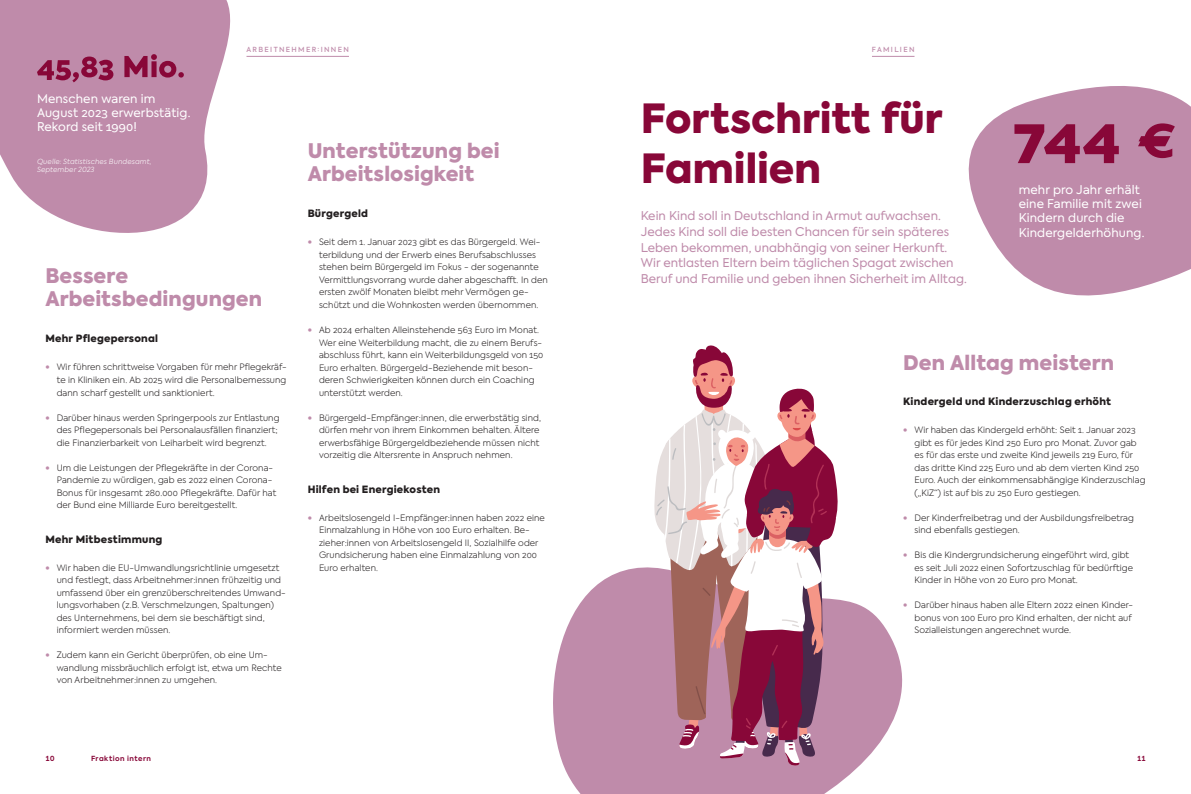
<style>
.page{position:relative;width:1191px;height:794px;background:#fff}
.page>*{position:absolute;margin:0;border:0;box-sizing:border-box;transform-origin:0 0}
.t1{font:900 40px/50px "Axiforma";letter-spacing:.005em;color:#880738}
.t2{font:900 20px/23px "Axiforma";letter-spacing:.005em;color:#bf8baa}
.t3{font:12px/15.6px "Axiforma";letter-spacing:.005em;color:#bf8baa}
.t4{font:12px/14.4px "Axiforma";letter-spacing:.01em;color:#fff}
.t5{font:900 10px "Axiforma";letter-spacing:.025em;color:#231f20}
.t6{font:300 8.8px/12.5px "Axiforma";letter-spacing:.01em;color:#231f20}
.t7{font:italic 300 7px/8.4px "Axiforma";letter-spacing:.025em;color:#fff}
.t8{font:500 7px "Axiforma";letter-spacing:.19em;color:#bf8baa}
.t9{font:700 7px "Axiforma";letter-spacing:.07em;color:#880738}
.s1{font-weight:900;color:#bf8baa}
</style>
<div class="page">
<svg style="left:553px;top:567px;width:350px;height:227px;fill:#bf8baa"></svg>
<svg style="left:968px;top:86px;width:223px;height:210px;fill:#bf8baa"></svg>
<svg style="left:1014px;top:123px;width:160px;height:40px;background:#a65077"></svg>
<svg style="left:654px;top:345px;width:188px;height:421px"></svg>
<svg style="left:0;top:0;width:296px;height:233px;fill:#bf8baa"></svg>
<svg style="left:37px;top:54px;width:147px;height:28px;background:#aa5a80"></svg>
<hr style="left:872px;top:56px;width:42px;height:1px;background:#bf8baa">
<hr style="left:246px;top:56px;width:103px;height:1px;background:#bf8baa">
<p class="t8" style="left:246px;top:45px;width:104px">ARBEITNEHMER:INNEN</p>
<p class="t8" style="left:872px;top:45px;width:44px">FAMILIEN</p>
<h3 class="t4" style="left:37px;top:91px;width:155px">Menschen waren im<br>August 2023 erwerbstätig.<br>Rekord seit 1990!</h3>
<p class="t7" style="left:37px;top:157px;width:116px">Quelle: Statistisches Bundesamt,<br>September 2023</p>
<h2 class="t2" style="left:45px;top:264px;width:218px">Bessere<br>Arbeitsbedingungen</h2>
<p class="t5" style="left:45px;top:332px;width:114px">Mehr Pflegepersonal</p>
<p class="t6" style="left:57px;top:361px;width:231px;text-align:justify;text-indent:-11px"><span class="s1">•</span> Wir führen schrittweise Vorgaben für mehr Pflegekräf&shy;te in Kliniken ein. Ab 2025 wird die Personalbemessung dann scharf gestellt und sanktioniert.</p>
<p class="t6" style="left:57px;top:411px;width:224px;text-indent:-11px"><span class="s1">•</span> Darüber hinaus werden Springerpools zur Entlastung des Pflegepersonals bei Personalausfällen finanziert; die Finanzierbarkeit von Leiharbeit wird begrenzt.</p>
<p class="t6" style="left:57px;top:461px;width:221px;text-indent:-11px"><span class="s1">•</span> Um die Leistungen der Pflegekräfte in der Corona-Pandemie zu würdigen, gab es 2022 einen Corona-Bonus für insgesamt 280.000 Pflegekräfte. Dafür hat der Bund eine Milliarde Euro bereitgestellt.</p>
<p class="t5" style="left:45px;top:532px;width:119px">Mehr Mitbestimmung</p>
<p class="t6" style="left:57px;top:561px;width:231px;text-indent:-11px"><span class="s1">•</span> Wir haben die EU-Umwandlungsrichtlinie umgesetzt und festlegt, dass Arbeitnehmer:innen frühzeitig und umfassend über ein grenzüberschreitendes Umwand&shy;lungsvorhaben (z.B. Verschmelzungen, Spaltungen) des Unternehmens, bei dem sie beschäftigt sind, informiert werden müssen.</p>
<p class="t6" style="left:57px;top:648px;width:226px;text-indent:-11px"><span class="s1">•</span> Zudem kann ein Gericht überprüfen, ob eine Um&shy;wandlung missbräuchlich erfolgt ist, etwa um Rechte von Arbeitnehmer:innen zu umgehen.</p>
<h2 class="t2" style="left:308px;top:139px;width:193px">Unterstützung bei<br>Arbeitslosigkeit</h2>
<p class="t5" style="left:308px;top:207px;width:62px">Bürgergeld</p>
<p class="t6" style="left:319px;top:236px;width:230px;text-indent:-11px"><span class="s1">•</span> Seit dem 1. Januar 2023 gibt es das Bürgergeld. Wei&shy;terbildung und der Erwerb eines Berufsabschlusses stehen beim Bürgergeld im Fokus - der sogenannte Vermittlungsvorrang wurde daher abgeschafft. In den ersten zwölf Monaten bleibt mehr Vermögen ge&shy;schützt und die Wohnkosten werden übernommen.</p>
<p class="t6" style="left:319px;top:323px;width:226px;text-indent:-11px"><span class="s1">•</span> Ab 2024 erhalten Alleinstehende 563 Euro im Monat.<br>Wer eine Weiterbildung macht, die zu einem Berufs&shy;abschluss führt, kann ein Weiterbildungsgeld von 150<br>Euro erhalten. Bürgergeld-Beziehende mit beson&shy;deren Schwierigkeiten können durch ein Coaching unterstützt werden.</p>
<p class="t6" style="left:319px;top:411px;width:223px;text-indent:-11px"><span class="s1">•</span> Bürgergeld-Empfänger:innen, die erwerbstätig sind, dürfen mehr von ihrem Einkommen behalten. Ältere erwerbsfähige Bürgergeldbeziehende müssen nicht vorzeitig die Altersrente in Anspruch nehmen.</p>
<p class="t5" style="left:308px;top:482px;width:134px">Hilfen bei Energiekosten</p>
<p class="t6" style="left:319px;top:511px;width:227px;text-indent:-11px"><span class="s1">•</span> Arbeitslosengeld I-Empfänger:innen haben 2022 eine Einmalzahlung in Höhe von 100 Euro erhalten. Be&shy;zieher:innen von Arbeitslosengeld II, Sozialhilfe oder Grundsicherung haben eine Einmalzahlung von 200<br>Euro erhalten.</p>
<h1 class="t1" style="left:641px;top:94px;width:303px">Fortschritt für<br>Familien</h1>
<p class="t3" style="left:640px;top:208px;width:328px">Kein Kind soll in Deutschland in Armut aufwachsen.<br>Jedes Kind soll die besten Chancen für sein späteres Leben bekommen, unabhängig von seiner Herkunft.<br>Wir entlasten Eltern beim täglichen Spagat zwischen Beruf und Familie und geben ihnen Sicherheit im Alltag.</p>
<h3 class="t4" style="left:1018px;top:182px;width:127px">mehr pro Jahr erhält eine Familie mit zwei<br>Kindern durch die<br>Kindergelderhöhung.</h3>
<h2 class="t2" style="left:903px;top:352px;width:212px">Den Alltag meistern</h2>
<p class="t5" style="left:903px;top:394px;width:209px">Kindergeld und Kinderzuschlag erhöht</p>
<p class="t6" style="left:914px;top:423px;width:233px;text-indent:-11px"><span class="s1">•</span> Wir haben das Kindergeld erhöht: Seit 1. Januar 2023 gibt es für jedes Kind 250 Euro pro Monat. Zuvor gab es für das erste und zweite Kind jeweils 219 Euro, für das dritte Kind 225 Euro und ab dem vierten Kind 250<br>Euro. Auch der einkommensabhängige Kinderzuschlag („KiZ“) ist auf bis zu 250 Euro gestiegen.</p>
<p class="t6" style="left:914px;top:511px;width:221px;text-indent:-11px"><span class="s1">•</span> Der Kinderfreibetrag und der Ausbildungsfreibetrag sind ebenfalls gestiegen.</p>
<p class="t6" style="left:914px;top:548px;width:220px;text-indent:-11px"><span class="s1">•</span> Bis die Kindergrundsicherung eingeführt wird, gibt es seit Juli 2022 einen Sofortzuschlag für bedürftige<br>Kinder in Höhe von 20 Euro pro Monat.</p>
<p class="t6" style="left:914px;top:598px;width:220px;text-indent:-11px"><span class="s1">•</span> Darüber hinaus haben alle Eltern 2022 einen Kinder&shy;bonus von 100 Euro pro Kind erhalten, der nicht auf<br>Sozialleistungen angerechnet wurde.</p>
<p class="t9" style="left:45px;top:754px;width:10px">10</p>
<p class="t9" style="left:91px;top:754px;width:61px">Fraktion intern</p>
<p class="t9" style="left:1137px;top:754px;width:10px">11</p>
</div>
